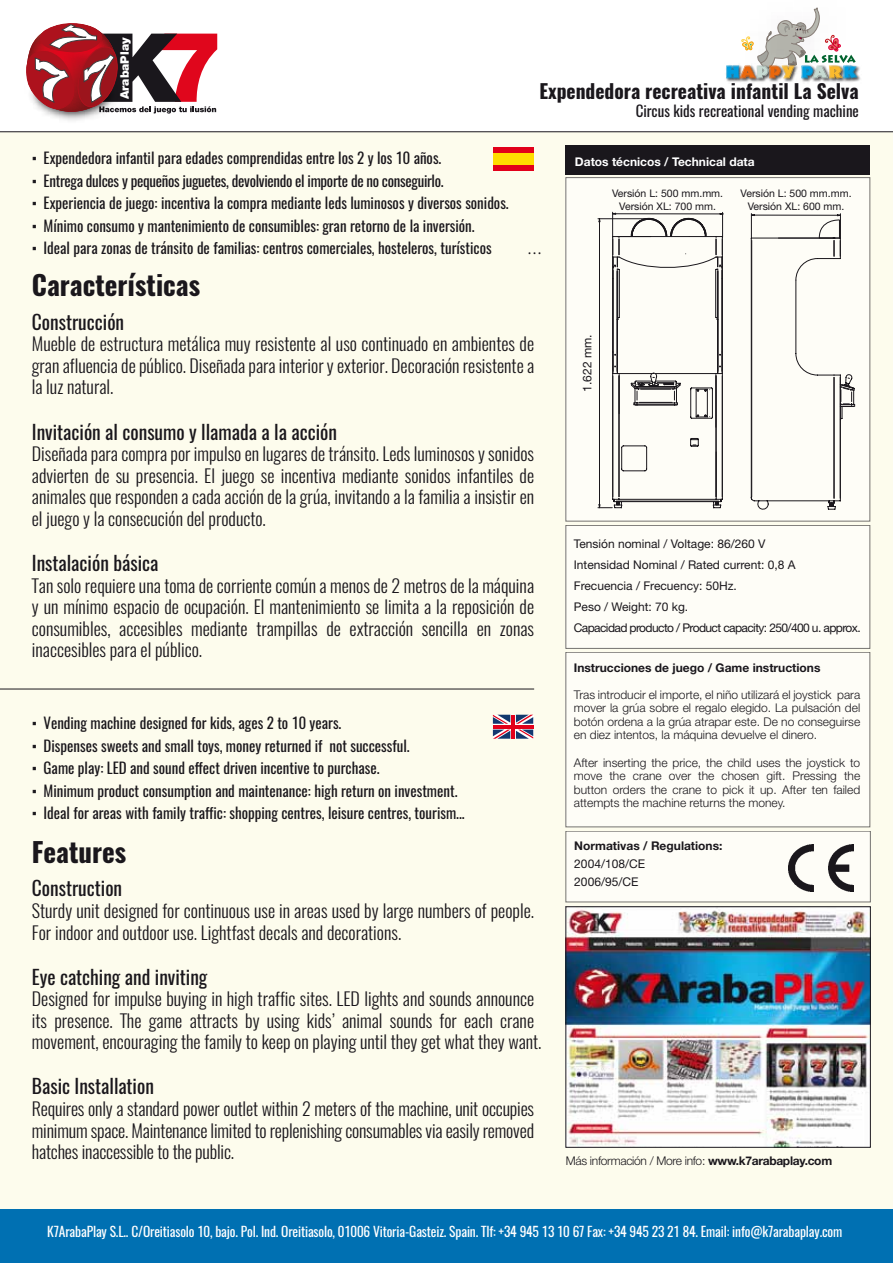
<style>
.page{position:relative;width:893px;height:1263px;background:#fff}
.page>*{position:absolute;margin:0;border:0;box-sizing:border-box;transform-origin:0 0}
.t1{font:700 27px "Oswald";color:#1a171c}
.t2{font:19.5px "Oswald";color:#1a171c}
.t3{font:700 19.5px "Oswald";color:#1a171c}
.t4{font:300 18px/21.6px "Oswald";color:#1a171c;text-align:justify}
.t5{font:15px/22.5px "Oswald";color:#1a171c}
.t6{font:15px "Myriad Pro";color:#1a171c}
.t7{font:13.5px "Oswald";letter-spacing:-.01em;color:#fff}
.t8{font:300 12px/13.5px "Helvetica Neue LT Std";color:#1a171c;text-align:justify}
.t9{font:12px/21px "Helvetica Neue LT Std";color:#1a171c}
.t10{font:700 12px "Helvetica Neue LT Std";color:#1a171c}
.t11{font:300 12px "Helvetica Neue LT Std";letter-spacing:-.025em;color:#1a171c}
.t12{font:700 12px "Helvetica Neue LT Std";color:#fff}
.t13{font:900 11.85px "Helvetica Neue LT Std";color:#fff}
.t14{font:10.5px/12.6px "Helvetica Neue LT Std";color:#1a171c;text-align:center}
.s1{font-size:30px}
.s2{font-weight:700}
</style>
<div class="page">
<div style="left:0;top:132px;width:893px;height:1131px;background:#fdfced"></div>
<hr style="left:0;top:131px;width:893px;height:1px;background:#1a171c">
<div style="left:566px;top:178px;width:304px;height:343px;background:#fefdf7"></div>
<div style="left:566px;top:525px;width:304px;height:123px;background:#fefdf7"></div>
<div style="left:566px;top:652px;width:304px;height:175px;background:#fefdf7"></div>
<div style="left:566px;top:145px;width:304px;height:29px;background:#1a171c"></div>
<hr style="left:0;top:689px;width:534px;height:1px;background:#1a171c">
<div style="left:0;top:1209px;width:893px;height:54px;background:#0070b2"></div>
<img style="left:568px;top:908px;width:300px;height:237px">
<div style="left:566px;top:906px;width:304px;height:241px;border:1px solid #1a171c"></div>
<div style="left:566px;top:831px;width:304px;height:71px;background:#fefdf7"></div>
<img style="left:788px;top:845px;width:66px;height:46px">
<svg style="left:598px;top:212px;width:126px;height:297px"></svg>
<svg style="left:750px;top:214px;width:105px;height:296px"></svg>
<div style="left:493px;top:147px;width:40px;height:24px;background:#e2001a"></div>
<div style="left:493px;top:153px;width:40px;height:12px;background:#fd0"></div>
<svg style="left:493px;top:715px;width:40px;height:24px"></svg>
<svg style="left:493px;top:715px;width:17px;height:9px"></svg>
<svg style="left:516px;top:730px;width:17px;height:9px"></svg>
<svg style="left:516px;top:715px;width:17px;height:9px"></svg>
<svg style="left:493px;top:730px;width:17px;height:9px"></svg>
<hr style="left:511px;top:715px;width:4px;height:24px;background:#e2001a">
<hr style="left:493px;top:725px;width:40px;height:4px;background:#e2001a">
<svg style="left:26px;top:23px;width:191px;height:92px"></svg>
<img style="left:726px;top:66px;width:135px;height:16px">
<svg style="left:726px;top:7px;width:131px;height:72px"></svg>
<p class="t13" style="left:118px;top:99px;width:63px;rotate:-90deg">ArabaPlay</p>
<p class="t5" style="left:32px;top:147px;width:478px"><span class="s1">·</span> Expendedora infantil para edades comprendidas entre los 2 y los 10 años.<br><span class="s1">·</span> Entrega dulces y pequeños juguetes, devolviendo el importe de no conseguirlo.<br><span class="s1">·</span> Experiencia de juego: incentiva la compra mediante leds luminosos y diversos sonidos. <span class="s1">·</span> Mínimo consumo y mantenimiento de consumibles: gran retorno de la inversión.<br><span class="s1">·</span> Ideal para zonas de tránsito de familias: centros comerciales, hosteleros, turísticos</p>
<p class="t3" style="left:539px;top:77px;width:321px">Expendedora recreativa infantil La Selva</p>
<p class="t5" style="left:636px;top:100px;width:225px">Circus kids recreational vending machine</p>
<p class="t12" style="left:575px;top:154px;width:181px">Datos técnicos / Technical data</p>
<p class="t6" style="left:527px;top:240px;width:16px">…</p>
<p class="t14" style="left:612px;top:187px;width:113px">Versión L: 500 mm.mm.<br>Versión XL: 700 mm.</p>
<p class="t14" style="left:740px;top:187px;width:113px">Versión L: 500 mm.mm.<br>Versión XL: 600 mm.</p>
<h1 class="t1" style="left:32px;top:267px;width:170px">Características</h1>
<p class="t2" style="left:32px;top:308px;width:94px">Construcción</p>
<p class="t4" style="left:32px;top:333px;width:504px">Mueble de estructura metálica muy resistente al uso continuado en ambientes de gran afluencia de público. Diseñada para interior y exterior. Decoración resistente a la luz natural.</p>
<p class="t2" style="left:32px;top:418px;width:307px">Invitación al consumo y llamada a la acción</p>
<p class="t4" style="left:32px;top:443px;width:504px">Diseñada para compra por impulso en lugares de tránsito. Leds luminosos y sonidos advierten de su presencia. El juego se incentiva mediante sonidos infantiles de animales que responden a cada acción de la grúa, invitando a la familia a insistir en el juego y la consecución del producto.</p>
<p class="t2" style="left:32px;top:549px;width:128px">Instalación básica</p>
<p class="t4" style="left:32px;top:574px;width:504px">Tan solo requiere una toma de corriente común a menos de 2 metros de la máquina y un mínimo espacio de ocupación. El mantenimiento se limita a la reposición de consumibles, accesibles mediante trampillas de extracción sencilla en zonas inaccesibles para el público.</p>
<p class="t5" style="left:32px;top:712px;width:434px"><span class="s1">·</span> Vending machine designed for kids, ages 2 to 10 years.<br><span class="s1">·</span> Dispenses sweets and small toys, money returned if not successful.<br><span class="s1">·</span> Game play: LED and sound effect driven incentive to purchase.<br><span class="s1">·</span> Minimum product consumption and maintenance: high return on investment. <span class="s1">·</span> Ideal for areas with family traffic: shopping centres, leisure centres, tourism...</p>
<h1 class="t1" style="left:32px;top:833px;width:96px">Features</h1>
<p class="t2" style="left:32px;top:875px;width:92px">Construction</p>
<p class="t4" style="left:32px;top:900px;width:504px">Sturdy unit designed for continuous use in areas used by large numbers of people.<br>For indoor and outdoor use. Lightfast decals and decorations.</p>
<p class="t2" style="left:32px;top:963px;width:177px">Eye catching and inviting</p>
<p class="t4" style="left:32px;top:988px;width:511px;text-align:left">Designed for impulse buying in high traffic sites. LED lights and sounds announce its presence. The game attracts by using kids’ animal sounds for each crane movement, encouraging the family to keep on playing until they get what they want.</p>
<p class="t2" style="left:32px;top:1073px;width:124px">Basic Installation</p>
<p class="t4" style="left:32px;top:1098px;width:504px">Requires only a standard power outlet within 2 meters of the machine, unit occupies minimum space. Maintenance limited to replenishing consumables via easily removed hatches inaccessible to the public.</p>
<p class="t9" style="left:577px;top:392px;width:59px;rotate:-90deg">1.622 mm.</p>
<p class="t9" style="left:574px;top:533px;width:288px">Tensión nominal / Voltage: 86/260 V<br>Intensidad Nominal / Rated current: 0,8 A<br>Frecuencia / Frecuency: 50Hz.<br>Peso / Weight: 70 kg.<br>Capacidad producto / Product capacity: 250/400 u. approx.</p>
<p class="t10" style="left:574px;top:660px;width:248px">Instrucciones de juego / Game instructions</p>
<p class="t8" style="left:574px;top:688px;width:288px">Tras introducir el importe, el niño utilizará el joystick para mover la grúa sobre el regalo elegido. La pulsación del botón ordena a la grúa atrapar este. De no conseguirse en diez intentos, la máquina devuelve el dinero.</p>
<p class="t8" style="left:574px;top:755px;width:288px">After inserting the price, the child uses the joystick to move the crane over the chosen gift. Pressing the button orders the crane to pick it up. After ten failed attempts the machine returns the money.</p>
<p class="t10" style="left:574px;top:838px;width:150px">Normativas / Regulations:</p>
<p class="t9" style="left:574px;top:854px;width:72px;line-height:18px">2004/108/CE<br>2006/95/CE</p>
<p class="t11" style="left:566px;top:1153px;width:268px">Más información / More info: <span class="s2">www.k7arabaplay.com</span></p>
<p class="t7" style="left:47px;top:1222px;width:796px">K7ArabaPlay S.L.. C/Oreitiasolo 10, bajo. Pol. Ind. Oreitiasolo, 01006 Vitoria-Gasteiz. Spain. Tlf: +34 945 13 10 67 Fax: +34 945 23 21 84. Email: info@k7arabaplay.com</p>
</div>
